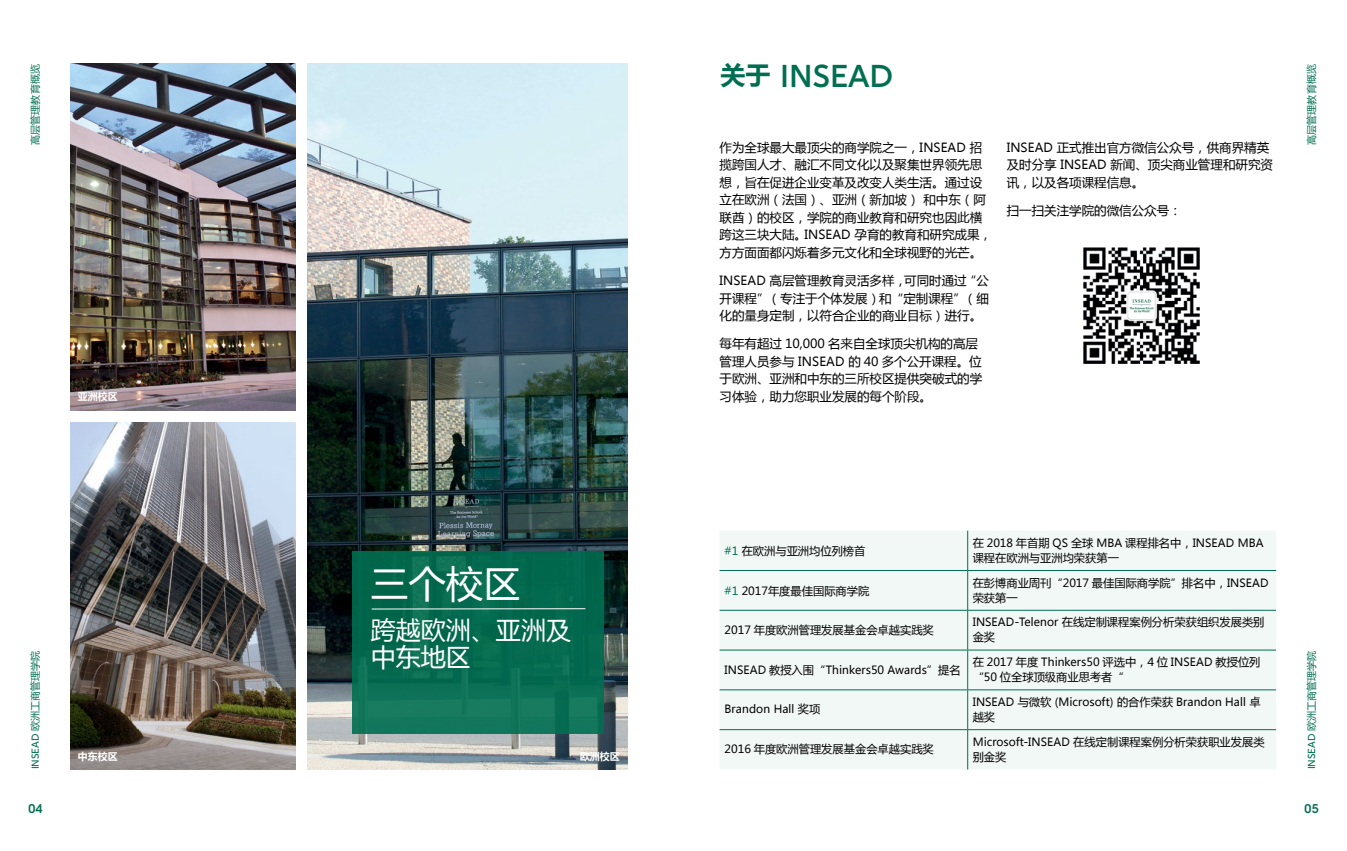
<style>
.page{position:relative;width:1347px;height:851px;background:#fff}
.page>*{position:absolute;margin:0;border:0;box-sizing:border-box;transform-origin:0 0}
.t1{font:37.5px "Microsoft Ya Hei";color:#fff}
.t2{font:700 31.25px "F37 Jan";color:#006f51}
.t3{font:25px/26.2px "Microsoft Ya Hei";color:#fff}
.t4{font:12.5px/17.5px "Microsoft Ya Hei";color:#000}
.t5{font:700 12.5px "F37 Jan";color:#006f51}
.t6{font:11.25px/15px "Microsoft Ya Hei";color:#000}
.t7{font:10px "Microsoft Ya Hei";color:#006f51}
.t8{font:700 10px "Microsoft Ya Hei";color:#fff}
.s1{font-family:"Microsoft Ya Hei";font-size:25px}
.s2{font-family:"F37 Jan"}
.s3{color:#006f52}
</style>
<div class="page">
<img style="left:307px;top:64px;width:320px;height:705px">
<div style="left:353px;top:551px;width:251px;height:182px;background:linear-gradient(to bottom,#01664b,#107459)"></div>
<hr style="left:372px;top:608px;width:213px;height:1px;background:#fff">
<img style="left:71px;top:422px;width:224px;height:347px">
<img style="left:71px;top:64px;width:224px;height:346px">
<div style="left:719px;top:530px;width:557px;height:239px;background:#f2f8f6"></div>
<hr style="left:967px;top:530px;width:1px;height:40px;background:#006f51">
<hr style="left:719px;top:570px;width:248px;height:1px;background:#006f51">
<hr style="left:967px;top:570px;width:309px;height:1px;background:#006f51">
<hr style="left:967px;top:570px;width:1px;height:40px;background:#006f51">
<hr style="left:719px;top:610px;width:248px;height:1px;background:#006f51">
<hr style="left:967px;top:610px;width:309px;height:1px;background:#006f51">
<hr style="left:967px;top:610px;width:1px;height:39px;background:#006f51">
<hr style="left:719px;top:649px;width:248px;height:1px;background:#006f51">
<hr style="left:967px;top:649px;width:309px;height:1px;background:#006f51">
<hr style="left:967px;top:650px;width:1px;height:39px;background:#006f51">
<hr style="left:719px;top:689px;width:248px;height:1px;background:#006f51">
<hr style="left:967px;top:689px;width:309px;height:1px;background:#006f51">
<hr style="left:967px;top:690px;width:1px;height:39px;background:#006f51">
<hr style="left:719px;top:729px;width:248px;height:1px;background:#006f51">
<hr style="left:967px;top:729px;width:309px;height:1px;background:#006f51">
<hr style="left:967px;top:729px;width:1px;height:40px;background:#006f51">
<img style="left:1083px;top:247px;width:117px;height:117px">
<h2 class="t2" style="left:720px;top:56px;width:174px"><span class="s1">关于</span> INSEAD</h2>
<p class="t7" style="left:29px;top:144px;width:81px;rotate:-90deg">高层管理教育概览</p>
<p class="t7" style="left:1304px;top:144px;width:81px;rotate:-90deg">高层管理教育概览</p>
<p class="t4" style="left:1006px;top:138px;width:268px">INSEAD 正式推出官方微信公众号，供商界精英及时分享 INSEAD 新闻、顶尖商业管理和研究资讯，以及各项课程信息。</p>
<p class="t4" style="left:1006px;top:201px;width:176px">扫一扫关注学院的微信公众号：</p>
<p class="t4" style="left:719px;top:138px;width:274px">作为全球最大最顶尖的商学院之一，INSEAD 招揽跨国人才、融汇不同文化以及聚集世界领先思想，旨在促进企业变革及改变人类生活。通过设立在欧洲（法国）、亚洲（新加坡） 和中东（阿联酋）的校区，学院的商业教育和研究也因此横跨这三块大陆。INSEAD 孕育的教育和研究成果，方方面面都闪烁着多元文化和全球视野的光芒。</p>
<p class="t4" style="left:719px;top:271px;width:271px;text-align:justify">INSEAD 高层管理教育灵活多样，可同时通过“公开课程”（专注于个体发展）和“定制课程”（细化的量身定制，以符合企业的商业目标）进行。</p>
<p class="t4" style="left:719px;top:334px;width:264px">每年有超过 10,000 名来自全球顶尖机构的高层管理人员参与 INSEAD 的 40 多个公开课程。位于欧洲、亚洲和中东的三所校区提供突破式的学习体验，助力您职业发展的每个阶段。</p>
<p class="t8" style="left:78px;top:390px;width:41px">亚洲校区</p>
<p class="t7" style="left:29px;top:769px;width:120px;rotate:-90deg"><span class="s2">INSEAD</span> 欧洲工商管理学院</p>
<p class="t5" style="left:28px;top:800px;width:16px">04</p>
<h1 class="t1" style="left:371px;top:558px;width:151px">三个校区</h1>
<h3 class="t3" style="left:371px;top:616px;width:201px">跨越欧洲、亚洲及中东地区</h3>
<p class="t8" style="left:78px;top:749px;width:41px">中东校区</p>
<p class="t8" style="left:580px;top:749px;width:41px">欧洲校区</p>
<p class="t6" style="left:724px;top:543px;width:142px"><span class="s3">#1</span> 在欧洲与亚洲均位列榜首</p>
<p class="t6" style="left:972px;top:534px;width:292px">在 2018 年首期 QS 全球 MBA 课程排名中，INSEAD MBA课程在欧洲与亚洲均荣获第一</p>
<p class="t6" style="left:724px;top:583px;width:146px"><span class="s3">#1</span> 2017年度最佳国际商学院</p>
<p class="t6" style="left:972px;top:574px;width:297px">在彭博商业周刊“2017 最佳国际商学院”排名中，INSEAD荣获第一</p>
<p class="t6" style="left:724px;top:622px;width:211px">2017 年度欧洲管理发展基金会卓越实践奖</p>
<p class="t6" style="left:972px;top:614px;width:293px">INSEAD-Telenor 在线定制课程案例分析荣获组织发展类别金奖</p>
<p class="t6" style="left:724px;top:661px;width:238px">INSEAD 教授入围“Thinkers50 Awards”提名</p>
<p class="t6" style="left:972px;top:654px;width:289px">在 2017 年度 Thinkers50 评选中，4 位 INSEAD 教授位列“50 位全球顶级商业思考者“</p>
<p class="t6" style="left:724px;top:701px;width:97px">Brandon Hall 奖项</p>
<p class="t6" style="left:972px;top:694px;width:289px">INSEAD 与微软 (Microsoft) 的合作荣获 Brandon Hall 卓越奖</p>
<p class="t6" style="left:724px;top:741px;width:211px">2016 年度欧洲管理发展基金会卓越实践奖</p>
<p class="t6" style="left:972px;top:733px;width:293px">Microsoft-INSEAD 在线定制课程案例分析荣获职业发展类别金奖</p>
<p class="t7" style="left:1304px;top:769px;width:120px;rotate:-90deg"><span class="s2">INSEAD</span> 欧洲工商管理学院</p>
<p class="t5" style="left:1304px;top:800px;width:16px">05</p>
</div>
